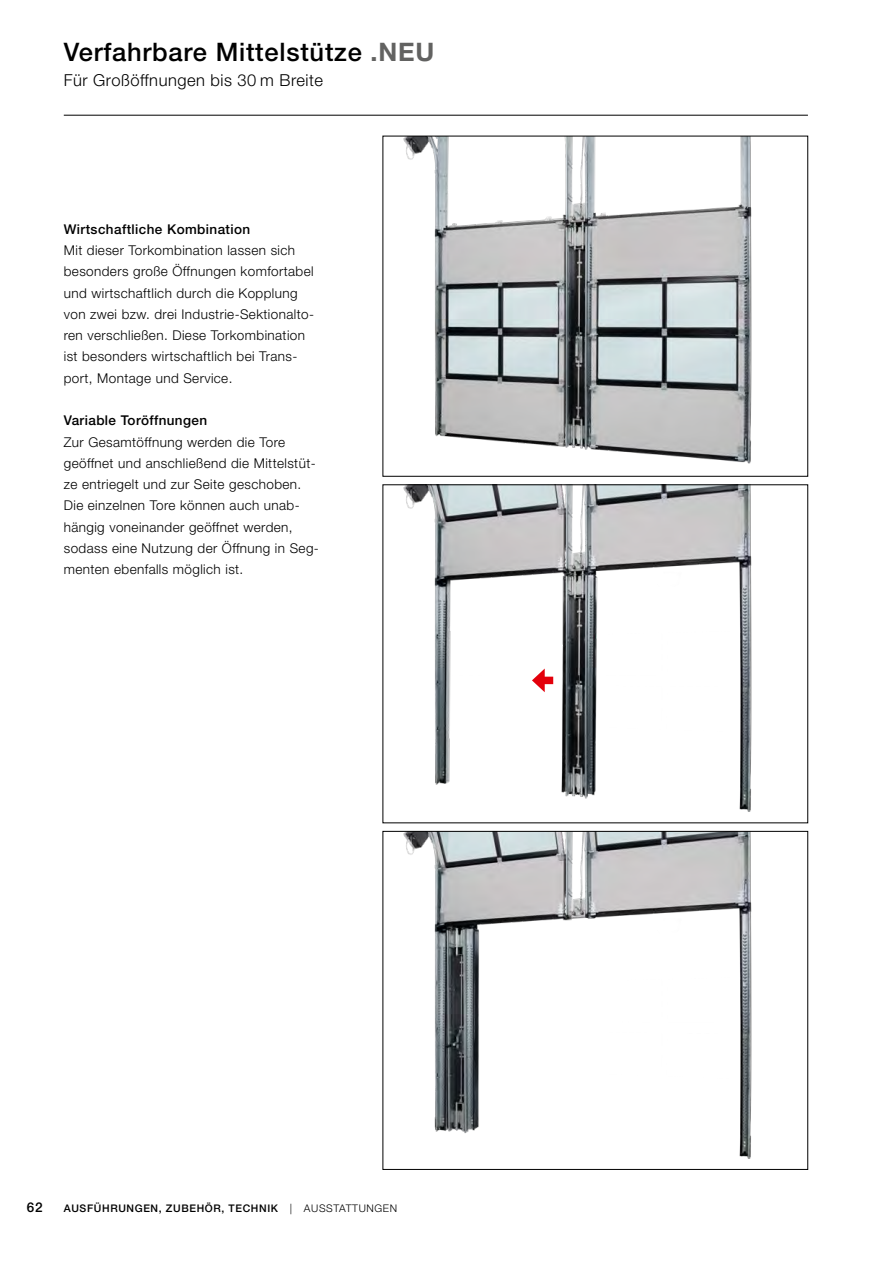
<style>
.page{position:relative;width:893px;height:1263px;background:#fff}
.page>*{position:absolute;margin:0;border:0;box-sizing:border-box;transform-origin:0 0}
.t1{font:500 25.5px "Hoermann Helvetica Neue";letter-spacing:.03em;color:#000}
.t2{font:300 16.5px "Hoermann Helvetica Neue";letter-spacing:.03em;color:#000}
.t3{font:300 13.5px/21.3px "Hoermann Helvetica Neue";letter-spacing:.03em;color:#000}
.t4{font:500 13.5px "Hoermann Helvetica Neue";letter-spacing:.03em;color:#000}
.t5{font:500 10.5px "Hoermann Helvetica Neue";letter-spacing:.06em;color:#000}
.s1{font-weight:700;color:#626261}
.s2{font-weight:300}
</style>
<div class="page">
<img style="left:403px;top:487px;width:349px;height:325px">
<img style="left:403px;top:138px;width:349px;height:326px">
<img style="left:403px;top:833px;width:349px;height:326px">
<svg style="left:546px;top:675px;width:9px;height:11px"></svg>
<div style="left:540px;top:677px;width:13px;height:7px;background:#e3000b"></div>
<svg style="left:529px;top:665px;width:17px;height:31px"></svg>
<hr style="left:64px;top:115px;width:744px;height:1px;background:#000">
<h1 class="t1" style="left:64px;top:34px;width:372px">Verfahrbare Mittelstütze <span class="s1">.NEU</span></h1>
<p class="t2" style="left:64px;top:69px;width:261px">Für Großöffnungen bis 30 m Breite</p>
<p class="t4" style="left:64px;top:220px;width:188px">Wirtschaftliche Kombination</p>
<p class="t3" style="left:64px;top:239px;width:252px">Mit dieser Torkombination lassen sich besonders große Öffnungen komfortabel und wirtschaftlich durch die Kopplung von zwei bzw. drei Industrie-Sektionalto&shy;ren verschließen. Diese Torkombination ist besonders wirtschaftlich bei Trans&shy;port, Montage und Service.</p>
<p class="t4" style="left:64px;top:411px;width:145px">Variable Toröffnungen</p>
<p class="t3" style="left:64px;top:430px;width:257px">Zur Gesamtöffnung werden die Tore geöffnet und anschließend die Mittelstüt&shy;ze entriegelt und zur Seite geschoben.<br>Die einzelnen Tore können auch unab&shy;hängig voneinander geöffnet werden, sodass eine Nutzung der Öffnung in Seg&shy;menten ebenfalls möglich ist.</p>
<p class="t4" style="left:27px;top:1198px;width:17px">62</p>
<p class="t5" style="left:64px;top:1201px;width:335px">AUSFÜHRUNGEN, ZUBEHÖR, TECHNIK <span class="s2">| AUSSTATTUNGEN</span></p>
</div>
